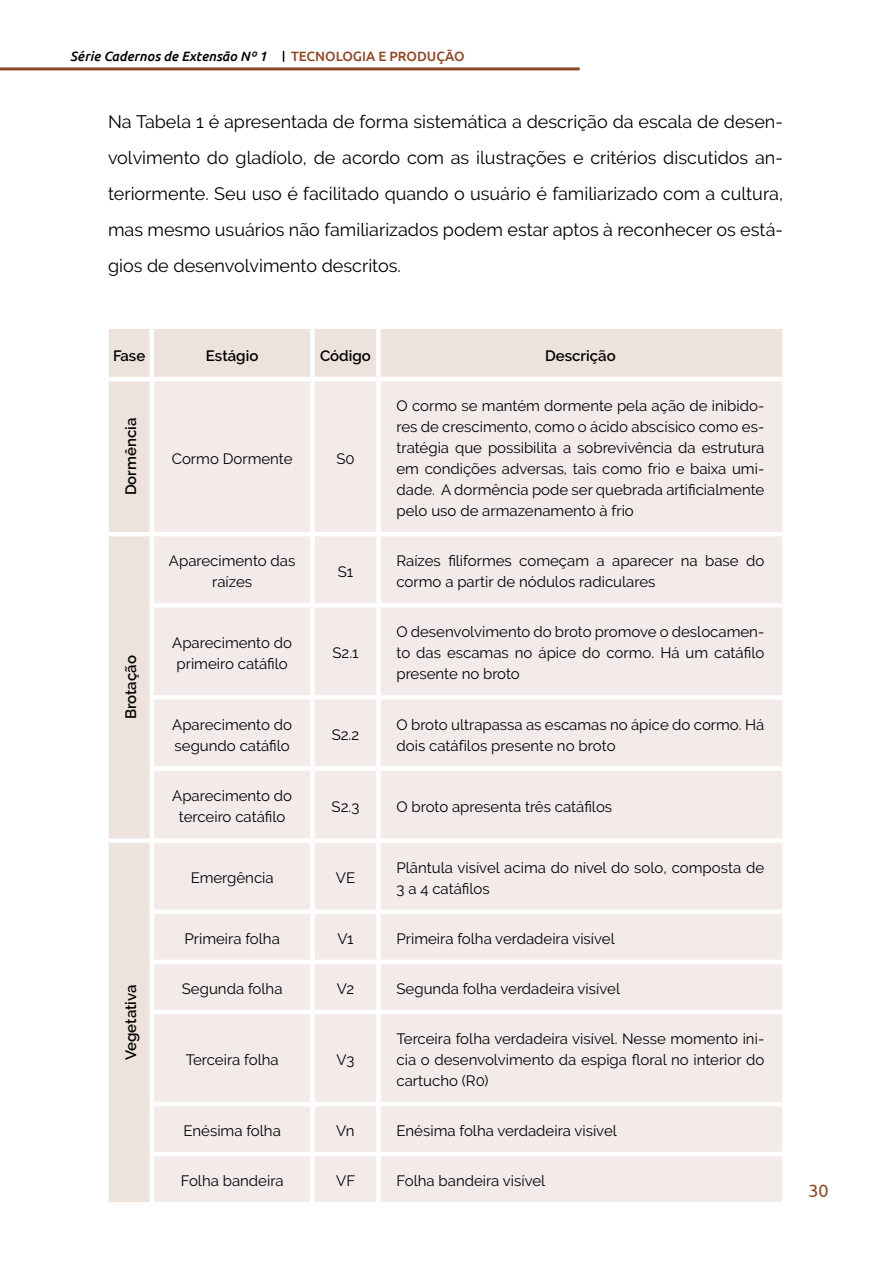
<style>
.page{position:relative;width:893px;height:1263px;background:#fff}
.page>*{position:absolute;margin:0;border:0;box-sizing:border-box;transform-origin:0 0}
.t1{font:18px/36px "Raleway";color:#000;text-align:justify}
.t2{font:18px "Ubuntu";color:#8e4723}
.t3{font:15px/21px "Raleway";color:#000}
.t4{font:600 15px "Raleway";color:#000}
.t5{font:italic 500 13.5px "Ubuntu";color:#000}
.t6{font:500 13.5px "Ubuntu";color:#8e4723}
</style>
<div class="page">
<hr style="left:0;top:67px;width:580px;height:3px;background:#8e4724">
<div style="left:109px;top:329px;width:673px;height:873px;background:#eee3dc"></div>
<div style="left:154px;top:381px;width:628px;height:821px;background:#f3ebe9"></div>
<hr style="left:150px;top:329px;width:4px;height:48px;background:#fff">
<div style="left:310px;top:329px;width:5px;height:48px;background:#fff"></div>
<div style="left:376px;top:329px;width:5px;height:48px;background:#fff"></div>
<hr style="left:109px;top:377px;width:43px;height:4px;background:#fff">
<hr style="left:152px;top:377px;width:160px;height:4px;background:#fff">
<hr style="left:150px;top:381px;width:4px;height:151px;background:#fff">
<hr style="left:312px;top:377px;width:66px;height:4px;background:#fff">
<div style="left:310px;top:381px;width:5px;height:151px;background:#fff"></div>
<hr style="left:378px;top:377px;width:404px;height:4px;background:#fff">
<div style="left:376px;top:381px;width:5px;height:151px;background:#fff"></div>
<hr style="left:109px;top:532px;width:43px;height:4px;background:#fff">
<hr style="left:152px;top:532px;width:160px;height:4px;background:#fff">
<hr style="left:150px;top:536px;width:4px;height:67px;background:#fff">
<hr style="left:312px;top:532px;width:66px;height:4px;background:#fff">
<div style="left:310px;top:536px;width:5px;height:67px;background:#fff"></div>
<hr style="left:378px;top:532px;width:404px;height:4px;background:#fff">
<div style="left:376px;top:536px;width:5px;height:67px;background:#fff"></div>
<hr style="left:150px;top:603px;width:162px;height:4px;background:#fff">
<hr style="left:150px;top:607px;width:4px;height:88px;background:#fff">
<hr style="left:312px;top:603px;width:66px;height:4px;background:#fff">
<div style="left:310px;top:607px;width:5px;height:88px;background:#fff"></div>
<hr style="left:378px;top:603px;width:404px;height:4px;background:#fff">
<div style="left:376px;top:607px;width:5px;height:88px;background:#fff"></div>
<div style="left:150px;top:695px;width:162px;height:5px;background:#fff"></div>
<hr style="left:150px;top:700px;width:4px;height:66px;background:#fff">
<div style="left:312px;top:695px;width:66px;height:5px;background:#fff"></div>
<div style="left:310px;top:700px;width:5px;height:66px;background:#fff"></div>
<div style="left:378px;top:695px;width:404px;height:5px;background:#fff"></div>
<div style="left:376px;top:700px;width:5px;height:66px;background:#fff"></div>
<div style="left:150px;top:766px;width:162px;height:5px;background:#fff"></div>
<hr style="left:150px;top:771px;width:4px;height:67px;background:#fff">
<div style="left:312px;top:766px;width:66px;height:5px;background:#fff"></div>
<div style="left:310px;top:771px;width:5px;height:67px;background:#fff"></div>
<div style="left:378px;top:766px;width:404px;height:5px;background:#fff"></div>
<div style="left:376px;top:771px;width:5px;height:67px;background:#fff"></div>
<div style="left:109px;top:838px;width:43px;height:5px;background:#fff"></div>
<div style="left:152px;top:838px;width:160px;height:5px;background:#fff"></div>
<hr style="left:150px;top:843px;width:4px;height:66px;background:#fff">
<div style="left:312px;top:838px;width:66px;height:5px;background:#fff"></div>
<div style="left:310px;top:843px;width:5px;height:66px;background:#fff"></div>
<div style="left:378px;top:838px;width:404px;height:5px;background:#fff"></div>
<div style="left:376px;top:843px;width:5px;height:66px;background:#fff"></div>
<div style="left:150px;top:909px;width:162px;height:5px;background:#fff"></div>
<hr style="left:150px;top:914px;width:4px;height:45px;background:#fff">
<div style="left:312px;top:909px;width:66px;height:5px;background:#fff"></div>
<div style="left:310px;top:914px;width:5px;height:45px;background:#fff"></div>
<div style="left:378px;top:909px;width:404px;height:5px;background:#fff"></div>
<div style="left:376px;top:914px;width:5px;height:45px;background:#fff"></div>
<div style="left:150px;top:959px;width:162px;height:5px;background:#fff"></div>
<hr style="left:150px;top:964px;width:4px;height:46px;background:#fff">
<div style="left:312px;top:959px;width:66px;height:5px;background:#fff"></div>
<div style="left:310px;top:964px;width:5px;height:46px;background:#fff"></div>
<div style="left:378px;top:959px;width:404px;height:5px;background:#fff"></div>
<div style="left:376px;top:964px;width:5px;height:46px;background:#fff"></div>
<hr style="left:150px;top:1010px;width:162px;height:4px;background:#fff">
<hr style="left:150px;top:1014px;width:4px;height:88px;background:#fff">
<hr style="left:312px;top:1010px;width:66px;height:4px;background:#fff">
<div style="left:310px;top:1014px;width:5px;height:88px;background:#fff"></div>
<hr style="left:378px;top:1010px;width:404px;height:4px;background:#fff">
<div style="left:376px;top:1014px;width:5px;height:88px;background:#fff"></div>
<hr style="left:150px;top:1102px;width:162px;height:4px;background:#fff">
<hr style="left:150px;top:1106px;width:4px;height:46px;background:#fff">
<hr style="left:312px;top:1102px;width:66px;height:4px;background:#fff">
<div style="left:310px;top:1106px;width:5px;height:46px;background:#fff"></div>
<hr style="left:378px;top:1102px;width:404px;height:4px;background:#fff">
<div style="left:376px;top:1106px;width:5px;height:46px;background:#fff"></div>
<hr style="left:150px;top:1152px;width:162px;height:4px;background:#fff">
<hr style="left:150px;top:1156px;width:4px;height:46px;background:#fff">
<hr style="left:312px;top:1152px;width:66px;height:4px;background:#fff">
<div style="left:310px;top:1156px;width:5px;height:46px;background:#fff"></div>
<hr style="left:378px;top:1152px;width:404px;height:4px;background:#fff">
<div style="left:376px;top:1156px;width:5px;height:46px;background:#fff"></div>
<p class="t5" style="left:70px;top:48px;width:198px">Série Cadernos de Extensão Nº 1</p>
<p class="t6" style="left:291px;top:48px;width:175px">TECNOLOGIA E PRODUÇÃO</p>
<p class="t1" style="left:108px;top:104px;width:677px">Na Tabela 1 é apresentada de forma sistemática a descrição da escala de desen&shy;volvimento do gladíolo, de acordo com as ilustrações e critérios discutidos an&shy;teriormente. Seu uso é facilitado quando o usuário é familiarizado com a cultura, mas mesmo usuários não familiarizados podem estar aptos à reconhecer os está&shy;gios de desenvolvimento descritos.</p>
<p class="t4" style="left:113px;top:347px;width:34px">Fase</p>
<p class="t4" style="left:206px;top:347px;width:54px">Estágio</p>
<p class="t4" style="left:320px;top:347px;width:52px">Código</p>
<p class="t4" style="left:545px;top:347px;width:72px">Descrição</p>
<p class="t4" style="left:122px;top:495px;width:79px;rotate:-90deg">Dormência</p>
<p class="t4" style="left:122px;top:719px;width:66px;rotate:-90deg">Brotação</p>
<p class="t4" style="left:122px;top:1060px;width:77px;rotate:-90deg">Vegetativa</p>
<p class="t3" style="left:172px;top:448px;width:122px">Cormo Dormente</p>
<p class="t3" style="left:336px;top:448px;width:20px">S0</p>
<p class="t3" style="left:396px;top:395px;width:369px;text-align:justify">O cormo se mantém dormente pela ação de inibido&shy;res de crescimento, como o ácido abscísico como es&shy;tratégia que possibilita a sobrevivência da estrutura em condições adversas, tais como frio e baixa umi&shy;dade. A dormência pode ser quebrada artificialmente pelo uso de armazenamento à frio</p>
<p class="t3" style="left:169px;top:550px;width:128px;text-align:center">Aparecimento das raízes</p>
<p class="t3" style="left:338px;top:561px;width:17px">S1</p>
<p class="t3" style="left:396px;top:550px;width:369px">Raízes filiformes começam a aparecer na base do cormo a partir de nódulos radiculares</p>
<p class="t3" style="left:172px;top:632px;width:121px">Aparecimento do primeiro catáfilo</p>
<p class="t3" style="left:332px;top:642px;width:28px">S2.1</p>
<p class="t3" style="left:396px;top:621px;width:369px;text-align:justify">O desenvolvimento do broto promove o deslocamen&shy;to das escamas no ápice do cormo. Há um catáfilo presente no broto</p>
<p class="t3" style="left:172px;top:714px;width:121px">Aparecimento do segundo catáfilo</p>
<p class="t3" style="left:332px;top:724px;width:29px">S2.2</p>
<p class="t3" style="left:396px;top:714px;width:369px">O broto ultrapassa as escamas no ápice do cormo. Há dois catáfilos presente no broto</p>
<p class="t3" style="left:172px;top:785px;width:121px;text-align:center">Aparecimento do terceiro catáfilo</p>
<p class="t3" style="left:332px;top:796px;width:29px">S2.3</p>
<p class="t3" style="left:396px;top:796px;width:217px">O broto apresenta três catáfilos</p>
<p class="t3" style="left:191px;top:867px;width:85px">Emergência</p>
<p class="t3" style="left:336px;top:867px;width:21px">VE</p>
<p class="t3" style="left:396px;top:857px;width:369px">Plântula visível acima do nível do solo, composta de<br>3 a 4 catáfilos</p>
<p class="t3" style="left:184px;top:928px;width:97px">Primeira folha</p>
<p class="t3" style="left:337px;top:928px;width:18px">V1</p>
<p class="t3" style="left:396px;top:928px;width:220px">Primeira folha verdadeira visível</p>
<p class="t3" style="left:182px;top:978px;width:102px">Segunda folha</p>
<p class="t3" style="left:337px;top:978px;width:19px">V2</p>
<p class="t3" style="left:396px;top:978px;width:225px">Segunda folha verdadeira visível</p>
<p class="t3" style="left:186px;top:1049px;width:94px">Terceira folha</p>
<p class="t3" style="left:337px;top:1049px;width:19px">V3</p>
<p class="t3" style="left:396px;top:1028px;width:369px;text-align:justify">Terceira folha verdadeira visível. Nesse momento ini&shy;cia o desenvolvimento da espiga floral no interior do cartucho (R0)</p>
<p class="t3" style="left:183px;top:1120px;width:99px">Enésima folha</p>
<p class="t3" style="left:336px;top:1120px;width:20px">Vn</p>
<p class="t3" style="left:396px;top:1120px;width:222px">Enésima folha verdadeira visível</p>
<p class="t3" style="left:181px;top:1170px;width:104px">Folha bandeira</p>
<p class="t3" style="left:336px;top:1170px;width:21px">VF</p>
<p class="t3" style="left:396px;top:1170px;width:150px">Folha bandeira visível</p>
<p class="t2" style="left:808px;top:1179px;width:22px">30</p>
</div>
